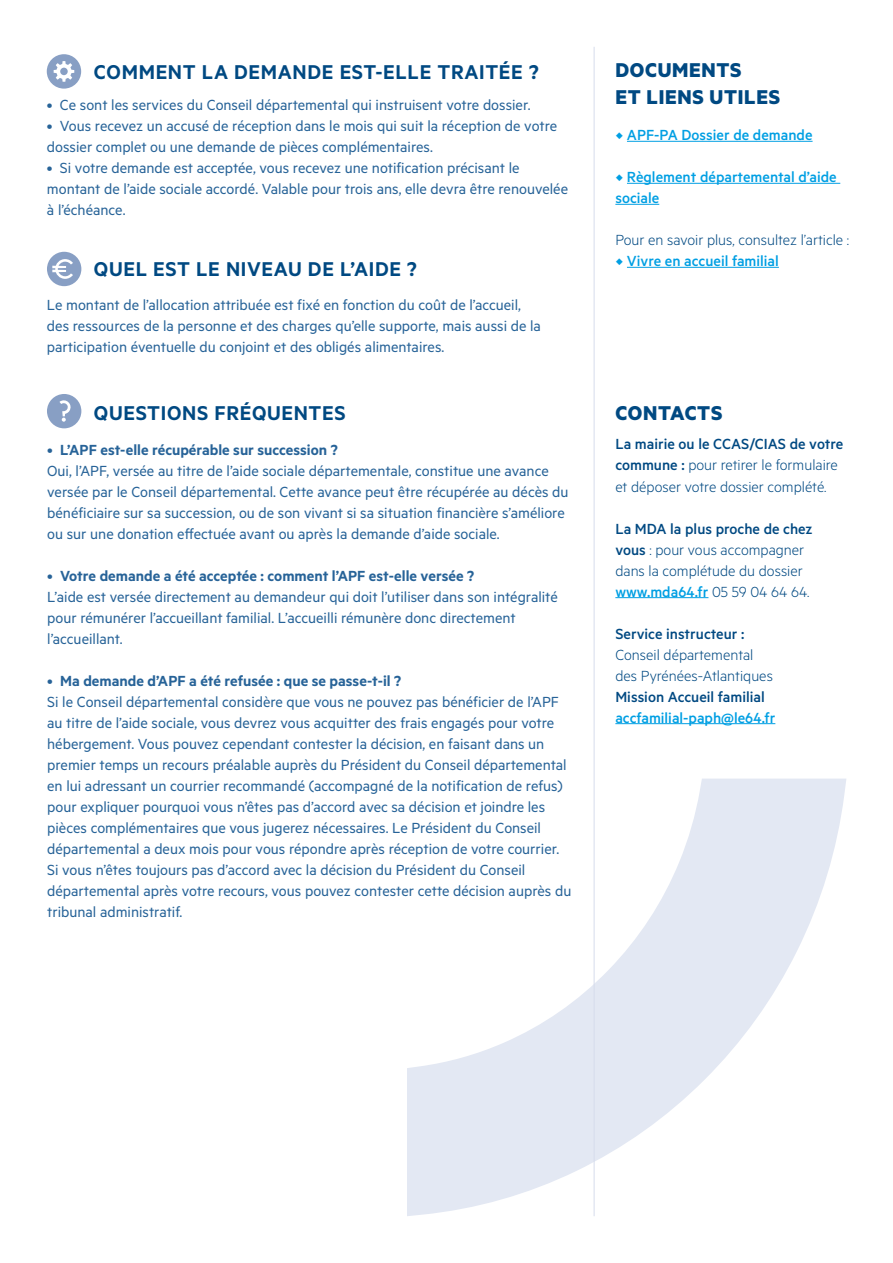
<style>
.page{position:relative;width:893px;height:1263px;background:#fff}
.page>*{position:absolute;margin:0;border:0;box-sizing:border-box;transform-origin:0 0}
.t1{font:600 22.5px "Metric";letter-spacing:.03em;color:#004982}
.t2{font:700 22.5px/27px "Metric";letter-spacing:.03em;color:#004982}
.t3{font:16.5px/21px "Metric";color:#276398}
.t4{font:300 16.5px/21px "Metric";color:#004982}
.t5{font:500 16.5px/21px "Metric";color:#009fe3}
.t6{font:500 16.5px "Metric";color:#004982}
.s1{font-family:"Adobe Clean UX";font-weight:400}
.s2{font-weight:600}
.s3{font-weight:500}
.s4{font-weight:500;color:#009fe3}
</style>
<div class="page">
<svg style="left:407px;top:779px;width:439px;height:437px"></svg>
<div style="left:47px;top:394px;width:34px;height:34px;background:#889fc4;border-radius:50%"></div>
<svg style="left:59px;top:400px;width:12px;height:22px"></svg>
<div style="left:47px;top:252px;width:34px;height:34px;background:#889fc4;border-radius:50%"></div>
<svg style="left:52px;top:259px;width:21px;height:20px"></svg>
<div style="left:47px;top:54px;width:34px;height:35px;background:#889fc4;border-radius:50%"></div>
<svg style="left:54px;top:61px;width:20px;height:21px"></svg>
<div style="left:60px;top:68px;width:8px;height:7px;background:#889fc4;border-radius:50%"></div>
<hr style="left:627px;top:141px;width:186px;height:1px;background:#009fe3">
<hr style="left:627px;top:183px;width:213px;height:1px;background:#009fe3">
<hr style="left:615px;top:204px;width:44px;height:1px;background:#009fe3">
<hr style="left:627px;top:267px;width:152px;height:1px;background:#009fe3">
<hr style="left:615px;top:597px;width:93px;height:1px;background:#009fe3">
<hr style="left:615px;top:723px;width:160px;height:1px;background:#009fe3">
<hr style="left:594px;top:47px;width:1px;height:1169px;background:#d6dcec">
<h1 class="t1" style="left:94px;top:58px;width:446px">COMMENT LA DEMANDE EST-ELLE TRAITÉE ?</h1>
<h1 class="t2" style="left:615px;top:56px;width:166px">DOCUMENTS<br>ET LIENS UTILES</h1>
<p class="t5" style="left:615px;top:124px;width:199px"><span class="s1">◆</span> APF-PA Dossier de demande</p>
<p class="t5" style="left:615px;top:166px;width:223px"><span class="s1">◆</span> Règlement départemental d’aide sociale</p>
<p class="t4" style="left:615px;top:229px;width:235px">Pour en savoir plus, consultez l’article :</p>
<p class="t5" style="left:615px;top:250px;width:165px"><span class="s1">◆</span> Vivre en accueil familial</p>
<p class="t3" style="left:47px;top:94px;width:485px">• Ce sont les services du Conseil départemental qui instruisent votre dossier.</p>
<p class="t3" style="left:47px;top:115px;width:512px">• Vous recevez un accusé de réception dans le mois qui suit la réception de votre dossier complet ou une demande de pièces complémentaires.</p>
<p class="t3" style="left:47px;top:157px;width:523px">• Si votre demande est acceptée, vous recevez une notification précisant le montant de l’aide sociale accordé. Valable pour trois ans, elle devra être renouvelée à l’échéance.</p>
<h1 class="t1" style="left:94px;top:256px;width:324px">QUEL EST LE NIVEAU DE L’AIDE ?</h1>
<p class="t3" style="left:47px;top:294px;width:495px">Le montant de l’allocation attribuée est fixé en fonction du coût de l’accueil, des ressources de la personne et des charges qu’elle supporte, mais aussi de la participation éventuelle du conjoint et des obligés alimentaires.</p>
<h1 class="t1" style="left:94px;top:400px;width:253px">QUESTIONS FRÉQUENTES</h1>
<p class="t3" style="left:47px;top:438px;width:523px">• <span class="s2">L’APF est-elle récupérable sur succession ?<br></span>Oui, l’APF, versée au titre de l’aide sociale départementale, constitue une avance versée par le Conseil départemental. Cette avance peut être récupérée au décès du bénéficiaire sur sa succession, ou de son vivant si sa situation financière s’améliore ou sur une donation effectuée avant ou après la demande d’aide sociale.</p>
<p class="t3" style="left:47px;top:564px;width:512px">• <span class="s2">Votre demande a été acceptée : comment l’APF est-elle versée ?<br></span>L’aide est versée directement au demandeur qui doit l’utiliser dans son intégralité pour rémunérer l’accueillant familial. L’accueilli rémunère donc directement l’accueillant.</p>
<p class="t3" style="left:47px;top:669px;width:526px">• <span class="s2">Ma demande d’APF a été refusée : que se passe-t-il ?<br></span>Si le Conseil départemental considère que vous ne pouvez pas bénéficier de l’APF au titre de l’aide sociale, vous devrez vous acquitter des frais engagés pour votre hébergement. Vous pouvez cependant contester la décision, en faisant dans un premier temps un recours préalable auprès du Président du Conseil départemental en lui adressant un courrier recommandé (accompagné de la notification de refus) pour expliquer pourquoi vous n’êtes pas d’accord avec sa décision et joindre les pièces complémentaires que vous jugerez nécessaires. Le Président du Conseil départemental a deux mois pour vous répondre après réception de votre courrier.<br>Si vous n’êtes toujours pas d’accord avec la décision du Président du Conseil départemental après votre recours, vous pouvez contester cette décision auprès du tribunal administratif.</p>
<h1 class="t2" style="left:615px;top:399px;width:108px">CONTACTS</h1>
<p class="t4" style="left:615px;top:433px;width:229px"><span class="s3">La mairie ou le CCAS/CIAS de votre commune :</span> pour retirer le formulaire et déposer votre dossier complété.</p>
<p class="t4" style="left:615px;top:517px;width:199px"><span class="s3">La MDA la plus proche de chez vous</span> : pour vous accompagner dans la complétude du dossier <span class="s4">www.mda64.fr</span> 05 59 04 64 64.</p>
<p class="t6" style="left:615px;top:624px;width:131px">Service instructeur :</p>
<p class="t4" style="left:615px;top:643px;width:159px">Conseil départemental des Pyrénées-Atlantiques</p>
<p class="t6" style="left:615px;top:687px;width:151px">Mission Accueil familial</p>
<p class="t5" style="left:615px;top:706px;width:161px">accfamilial-paph@le64.fr</p>
</div>
